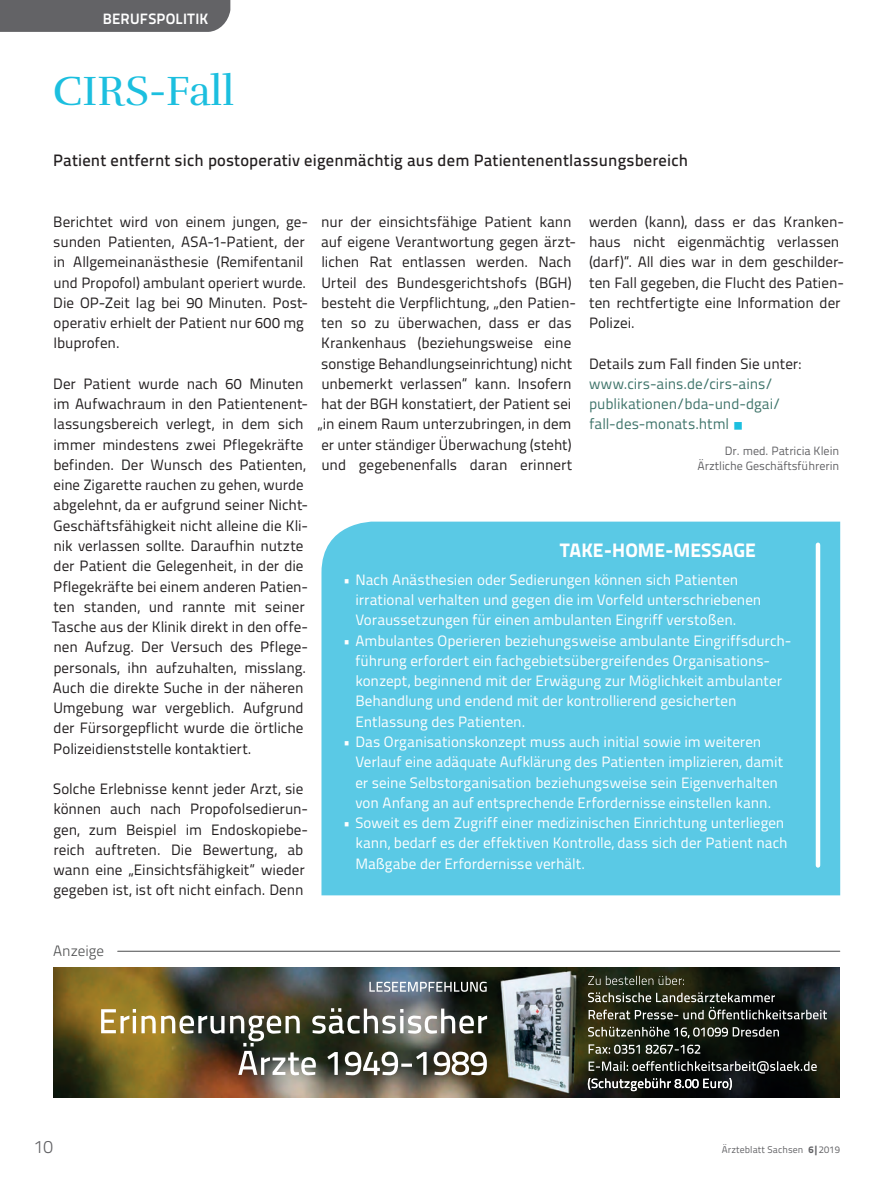
<style>
.page{position:relative;width:893px;height:1191px;background:#fff}
.page>*{position:absolute;margin:0;border:0;box-sizing:border-box;transform-origin:0 0}
.t1{font:42px "Rufina";color:#1cbfdf}
.t2{font:800 19.5px "Titillium Text";color:#fff}
.t3{font:300 18px "Titillium Text";color:#636366}
.t4{font:500 16.5px "Titillium Text";letter-spacing:.01em;color:#231f20}
.t5{font:15px/20.2px "Titillium Text";color:#231f20}
.t6{font:15px/20.2px "Titillium Text";color:#fff}
.t7{font:15px/20.2px "Titillium Text";color:#40756b}
.t8{font:700 15px "Titillium Text";letter-spacing:.01em;color:#fff}
.t9{font:300 15px "Titillium Text";letter-spacing:-.005em;color:#4b4c4d}
.t10{font:12px/15px "Titillium Text";color:#636366;text-align:right}
.t11{font:9.75px "Titillium Text";letter-spacing:.01em;color:#636366}
.s1{color:#1cbfdf}
.s2{font-weight:800}
</style>
<div class="page">
<div style="left:0;top:0;width:230px;height:32px;background:#636366"></div>
<div style="left:321px;top:521px;width:519px;height:374px;background:#5ac9e5"></div>
<hr style="left:816px;top:545px;width:4px;height:320px;background:#fff">
<hr style="left:118px;top:951px;width:722px;height:1px;background:#4b4c4d">
<img style="left:53px;top:967px;width:787px;height:130px">
<p class="t8" style="left:103px;top:7px;width:107px">BERUFSPOLITIK</p>
<h1 class="t1" style="left:53px;top:66px;width:183px">CIRS-Fall</h1>
<p class="t4" style="left:53px;top:148px;width:636px">Patient entfernt sich postoperativ eigenmächtig aus dem Patientenentlassungsbereich</p>
<p class="t5" style="left:53px;top:211px;width:256px">Berichtet wird von einem jungen, ge-- sunden Patienten, ASA-1-Patient, der in Allgemeinanästhesie (Remifentanil und Propofol) ambulant operiert wurde.<br>Die OP-Zeit lag bei 90 Minuten. Post&shy;operativ erhielt der Patient nur 600 mg Ibuprofen.</p>
<p class="t5" style="left:52px;top:373px;width:258px">Der Patient wurde nach 60 Minuten im Aufwachraum in den Patientenent&shy;lassungsbereich verlegt, in dem sich immer mindestens zwei Pflegekräfte befinden. Der Wunsch des Patienten, eine Zigarette rauchen zu gehen, wurde abgelehnt, da er aufgrund seiner Nicht-Geschäftsfähigkeit nicht alleine die Kli&shy;nik verlassen sollte. Daraufhin nutzte der Patient die Gelegenheit, in der die Pflegekräfte bei einem anderen Patien&shy;ten standen, und rannte mit seiner Tasche aus der Klinik direkt in den offe&shy;nen Aufzug. Der Versuch des Pflege&shy;personals, ihn aufzuhalten, misslang.<br>Auch die direkte Suche in der näheren Umgebung war vergeblich. Aufgrund der Fürsorgepflicht wurde die örtliche Polizeidienststelle kontaktiert.</p>
<p class="t5" style="left:53px;top:778px;width:257px">Solche Erlebnisse kennt jeder Arzt, sie können auch nach Propofolsedierun&shy;gen, zum Beispiel im Endoskopiebe&shy;reich auftreten. Die Bewertung, ab wann eine „Einsichtsfähigkeit“ wieder gegeben ist, ist oft nicht einfach. Denn</p>
<p class="t5" style="left:317px;top:211px;width:260px">nur der einsichtsfähige Patient kann auf eigene Verantwortung gegen ärzt&shy;lichen Rat entlassen werden. Nach Urteil des Bundesgerichtshofs (BGH) besteht die Verpflichtung, „den Patien&shy;ten so zu überwachen, dass er das Krankenhaus (beziehungsweise eine sonstige Behandlungseinrichtung) nicht unbemerkt verlassen“ kann. Insofern hat der BGH konstatiert, der Patient sei „in einem Raum unterzubringen, in dem er unter ständiger Überwachung (steht) und gegebenenfalls daran erinnert</p>
<p class="t5" style="left:589px;top:211px;width:256px">werden (kann), dass er das Kranken&shy;haus nicht eigenmächtig verlassen (darf)“. All dies war in dem geschilder&shy;ten Fall gegeben, die Flucht des Patien&shy;ten rechtfertigte eine Information der Polizei.</p>
<p class="t5" style="left:589px;top:352px;width:214px">Details zum Fall finden Sie unter:</p>
<p class="t7" style="left:589px;top:373px;width:193px">www.cirs-ains.de/cirs-ains/ publikationen/bda-und-dgai/ fall-des-monats.html <span class="s1">○</span></p>
<p class="t10" style="left:697px;top:442px;width:143px">Dr. med. Patricia Klein<br>Ärztliche Geschäftsführerin</p>
<h2 class="t2" style="left:560px;top:535px;width:197px">TAKE-HOME-MESSAGE</h2>
<p class="t6" style="left:355px;top:569px;width:407px;text-indent:-13px">• Nach Anästhesien oder Sedierungen können sich Patienten irrational verhalten und gegen die im Vorfeld unterschriebenen<br>Voraussetzungen für einen ambulanten Eingriff verstoßen.</p>
<p class="t6" style="left:355px;top:629px;width:438px;text-indent:-13px">• Ambulantes Operieren beziehungsweise ambulante Eingriffsdurch&shy;führung erfordert ein fachgebietsübergreifendes Organisations&shy;konzept, beginnend mit der Erwägung zur Möglichkeit ambulanter Behandlung und endend mit der kontrollierend gesicherten Entlassung des Patienten.</p>
<p class="t6" style="left:355px;top:731px;width:429px;text-indent:-13px">• Das Organisationskonzept muss auch initial sowie im weiteren Verlauf eine adäquate Aufklärung des Patienten implizieren, damit er seine Selbstorganisation beziehungsweise sein Eigenverhalten von Anfang an auf entsprechende Erfordernisse einstellen kann.</p>
<p class="t6" style="left:355px;top:812px;width:434px;text-indent:-13px">• Soweit es dem Zugriff einer medizinischen Einrichtung unterliegen kann, bedarf es der effektiven Kontrolle, dass sich der Patient nach<br>Maßgabe der Erfordernisse verhält.</p>
<p class="t9" style="left:53px;top:939px;width:52px">Anzeige</p>
<p class="t3" style="left:34px;top:1133px;width:21px">10</p>
<p class="t11" style="left:722px;top:1142px;width:119px">Ärzteblatt Sachsen <span class="s2">6|</span>2019</p>
</div>
